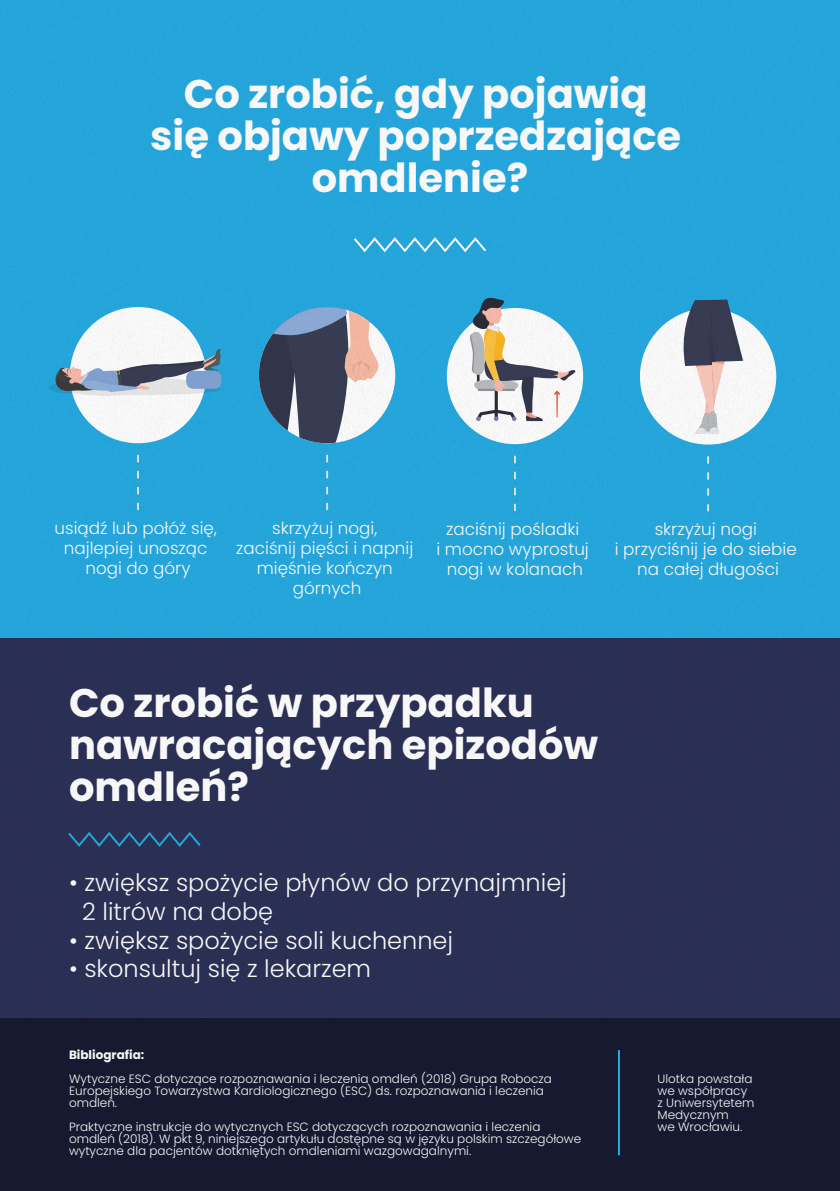
<style>
.page{position:relative;width:840px;height:1191px;background:#fff}
.page>*{position:absolute;margin:0;border:0;box-sizing:border-box;transform-origin:0 0}
.t1{font:700 40px/42px "Poppins";color:#fff;text-align:center}
.t2{font:300 24px/28.8px "Poppins";color:#fff}
.t3{font:300 16.8px/20px "Poppins";color:#fff;text-align:center}
.t4{font:300 12px/12px "Poppins";color:#fff}
.t5{font:700 12px "Poppins";color:#fff}
</style>
<div class="page">
<img style="left:0;top:0;width:839px;height:1191px">
<hr style="left:617px;top:1050px;width:2px;height:105px;background:#26aae1">
<h1 class="t1" style="left:150px;top:74px;width:532px">Co zrobić, gdy pojawią się objawy poprzedzające omdlenie?</h1>
<h3 class="t3" style="left:54px;top:518px;width:164px">usiądź lub połóż się, najlepiej unosząc nogi do góry</h3>
<h3 class="t3" style="left:236px;top:518px;width:178px">skrzyżuj nogi,<br>zaciśnij pięści i napnij mięśnie kończyn górnych</h3>
<h3 class="t3" style="left:436px;top:519px;width:154px">zaciśnij pośladki<br>i mocno wyprostuj nogi w kolanach</h3>
<h3 class="t3" style="left:614px;top:519px;width:183px">skrzyżuj nogi<br>i przyciśnij je do siebie na całej długości</h3>
<h1 class="t1" style="left:69px;top:682px;width:530px;text-align:left">Co zrobić w przypadku nawracających epizodów omdleń?</h1>
<h2 class="t2" style="left:82px;top:868px;width:486px;text-indent:-13px">• zwiększ spożycie płynów do przynajmniej<br>2 litrów na dobę</h2>
<h2 class="t2" style="left:69px;top:926px;width:385px">• zwiększ spożycie soli kuchennej</h2>
<h2 class="t2" style="left:69px;top:954px;width:303px">• skonsultuj się z lekarzem</h2>
<p class="t5" style="left:69px;top:1049px;width:77px">Bibliografia:</p>
<p class="t4" style="left:69px;top:1073px;width:484px">Wytyczne ESC dotyczące rozpoznawania i leczenia omdleń (2018) Grupa Robocza<br>Europejskiego Towarzystwa Kardiologicznego (ESC) ds. rozpoznawania i leczenia omdleń.</p>
<p class="t4" style="left:69px;top:1121px;width:513px">Praktyczne instrukcje do wytycznych ESC dotyczących rozpoznawania i leczenia omdleń (2018). W pkt 9, niniejszego artykułu dostępne są w języku polskim szczegółowe wytyczne dla pacjentów dotkniętych omdleniami wazgowagalnymi.</p>
<p class="t4" style="left:657px;top:1072px;width:98px">Ulotka powstała we współpracy z Uniwersytetem<br>Medycznym<br>we Wrocławiu.</p>
</div>
